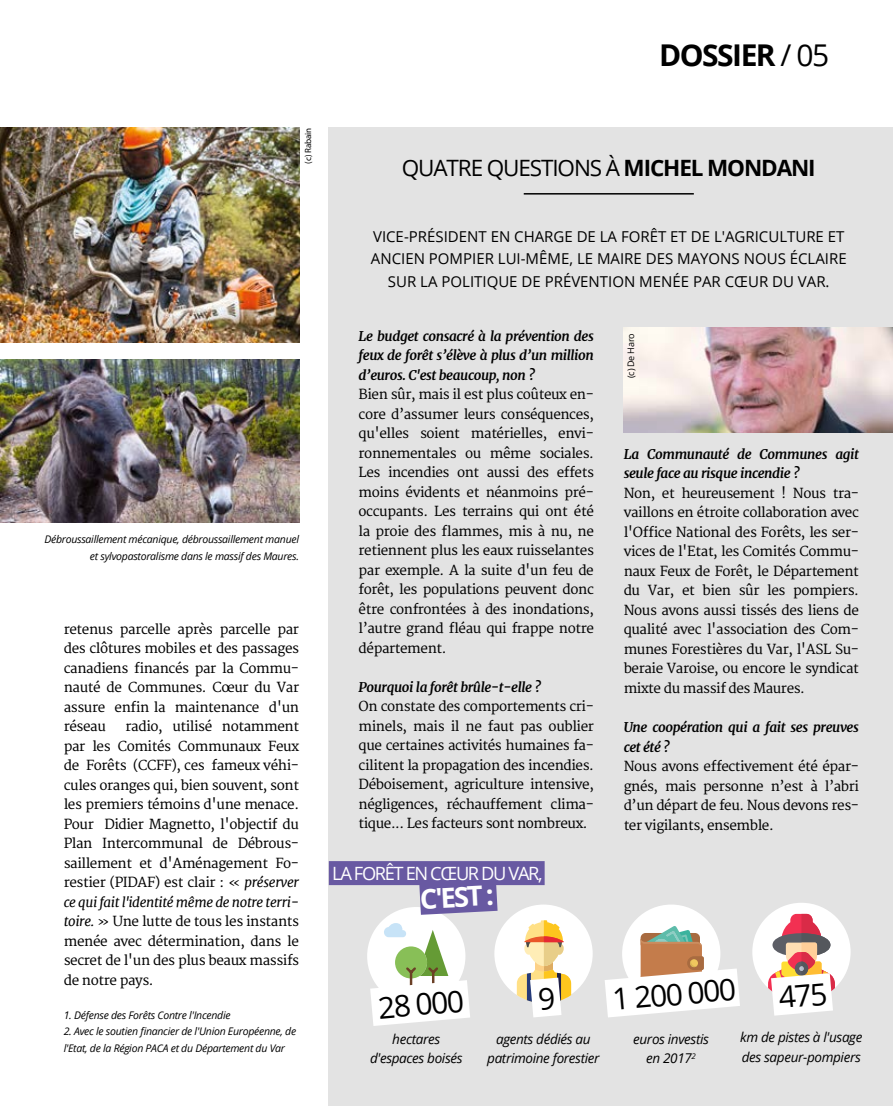
<style>
.page{position:relative;width:893px;height:1106px;background:#fff}
.page>*{position:absolute;margin:0;border:0;box-sizing:border-box;transform-origin:0 0}
.t1{font:30px "Open Sans";color:#000}
.t2{font:700 30px "Open Sans";letter-spacing:-.05em;color:#000}
.t3{font:700 27.45px "Open Sans";color:#fff}
.t4{font:22.5px "Open Sans";letter-spacing:-.05em;color:#000}
.t5{font:18.3px "Open Sans";letter-spacing:-.075em;color:#fff}
.t6{font:15px/22.5px "Open Sans";color:#000;text-align:center}
.t7{font:13.5px/19.5px "Merriweather";letter-spacing:-.03em;color:#000;text-align:justify}
.t8{font:italic 700 13.5px/19.5px "Merriweather";letter-spacing:-.03em;color:#000}
.t9{font:italic 13.5px/19.5px "Open Sans";letter-spacing:-.025em;color:#000;text-align:center}
.t10{font:italic 10.5px/16.5px "Open Sans";letter-spacing:-.025em;color:#000;text-align:right}
.t11{font:9px "Open Sans";letter-spacing:-.025em;color:#000}
.t12{font:9px "Myriad Pro";letter-spacing:-.01em;color:#000}
.s1{font-weight:400}
.s2{font-style:italic}
.s3{font-weight:700}
</style>
<div class="page">
<div style="left:329px;top:128px;width:564px;height:978px;background:#e3e3e3"></div>
<hr style="left:524px;top:193px;width:170px;height:1px;background:#000">
<img style="left:624px;top:327px;width:269px;height:105px">
<img style="left:1px;top:359px;width:298px;height:163px">
<img style="left:0;top:128px;width:299px;height:214px">
<div style="left:329px;top:861px;width:216px;height:24px;background:#6859a2"></div>
<svg style="left:331px;top:864px;width:520px;height:162px"></svg>
<h1 class="t2" style="left:659px;top:33px;width:172px">DOSSIER <span class="s1">/ 05</span></h1>
<p class="t12" style="left:303px;top:164px;width:38px;rotate:-90deg">(c) Rabain</p>
<p class="t10" style="left:44px;top:531px;width:256px">Débroussaillement mécanique, débroussaillement manuel et sylvopastoralisme dans le massif des Maures.</p>
<p class="t7" style="left:64px;top:619px;width:237px">retenus parcelle après parcelle par des clôtures mobiles et des passages canadiens financés par la Commu&shy;nauté de Communes. Cœur du Var assure enfin la maintenance d'un réseau</p>
<p class="t7" style="left:64px;top:717px;width:237px;text-indent:62px">radio, utilisé notamment par les Comités Communaux Feux de Forêts (CCFF), ces fameux véhi&shy;cules oranges qui, bien souvent, sont les premiers témoins d'une menace.<br>Pour Didier Magnetto, l'objectif du Plan Intercommunal de Débrous&shy;saillement et d'Aménagement Fo&shy;restier (PIDAF) est clair : « <span class="s2">préserver ce qui fait l'identité même de notre terri&shy;toire.</span> » Une lutte de tous les instants menée avec détermination, dans le secret de l'un des plus beaux massifs de notre pays.</p>
<p class="t10" style="left:64px;top:1006px;width:168px">1. Défense des Forêts Contre l'Incendie</p>
<p class="t10" style="left:64px;top:1022px;width:234px;text-align:left">2. Avec le soutien financier de l'Union Européenne, de l'Etat, de la Région PACA et du Département du Var</p>
<h3 class="t4" style="left:402px;top:152px;width:415px">QUATRE QUESTIONS À <span class="s3">MICHEL MONDANI</span></h3>
<p class="t6" style="left:371px;top:224px;width:477px">VICE-PRÉSIDENT EN CHARGE DE LA FORÊT ET DE L'AGRICULTURE ET<br>ANCIEN POMPIER LUI-MÊME, LE MAIRE DES MAYONS NOUS ÉCLAIRE<br>SUR LA POLITIQUE DE PRÉVENTION MENÉE PAR CŒUR DU VAR.</p>
<p class="t8" style="left:359px;top:326px;width:237px;text-align:justify">Le budget consacré à la prévention des feux de forêt s’élève à plus d’un million d’euros. C'est beaucoup, non ?</p>
<p class="t7" style="left:359px;top:385px;width:237px">Bien sûr, mais il est plus coûteux en&shy;core d’assumer leurs conséquences, qu'elles soient matérielles, envi&shy;ronnementales ou même sociales.<br>Les incendies ont aussi des effets moins évidents et néanmoins pré&shy;occupants. Les terrains qui ont été la proie des flammes, mis à nu, ne retiennent plus les eaux ruisselantes par exemple. A la suite d'un feu de forêt, les populations peuvent donc être confrontées à des inondations, l’autre grand fléau qui frappe notre département.</p>
<p class="t8" style="left:359px;top:677px;width:184px">Pourquoi la forêt brûle-t-elle ?</p>
<p class="t7" style="left:359px;top:697px;width:237px">On constate des comportements cri&shy;minels, mais il ne faut pas oublier que certaines activités humaines fa&shy;cilitent la propagation des incendies.<br>Déboisement, agriculture intensive, négligences, réchauffement clima&shy;tique... Les facteurs sont nombreux.</p>
<h3 class="t5" style="left:332px;top:860px;width:212px">LA FORÊT EN CŒUR DU VAR,</h3>
<h2 class="t3" style="left:419px;top:879px;width:75px;rotate:-3deg">C'EST :</h2>
<p class="t11" style="left:625px;top:378px;width:46px;rotate:-90deg">(c) De Haro</p>
<p class="t8" style="left:624px;top:444px;width:237px">La Communauté de Communes agit seule face au risque incendie ?</p>
<p class="t7" style="left:624px;top:484px;width:237px">Non, et heureusement ! Nous tra&shy;vaillons en étroite collaboration avec l'Office National des Forêts, les ser&shy;vices de l'Etat, les Comités Commu&shy;naux Feux de Forêt, le Département du Var, et bien sûr les pompiers.<br>Nous avons aussi tissés des liens de qualité avec l'association des Com&shy;munes Forestières du Var, l'ASL Su&shy;beraie Varoise, ou encore le syndicat mixte du massif des Maures.</p>
<p class="t8" style="left:624px;top:717px;width:237px">Une coopération qui a fait ses preuves cet été ?</p>
<p class="t7" style="left:624px;top:757px;width:237px">Nous avons effectivement été épar&shy;gnés, mais personne n’est à l’abri d’un départ de feu. Nous devons res&shy;ter vigilants, ensemble.</p>
<h1 class="t1" style="left:376px;top:987px;width:88px;rotate:-5deg">28 000</h1>
<p class="t9" style="left:370px;top:1028px;width:94px">hectares d'espaces boisés</p>
<h1 class="t1" style="left:611px;top:978px;width:125px;rotate:-5deg">1 200 000</h1>
<p class="t9" style="left:487px;top:1028px;width:114px">agents dédiés au patrimoine forestier</p>
<p class="t9" style="left:740px;top:1027px;width:124px;text-align:left">km de pistes à l'usage des sapeur-pompiers</p>
<p class="t9" style="left:633px;top:1028px;width:77px">euros investis en 2017<sup>2</sup></p>
</div>
